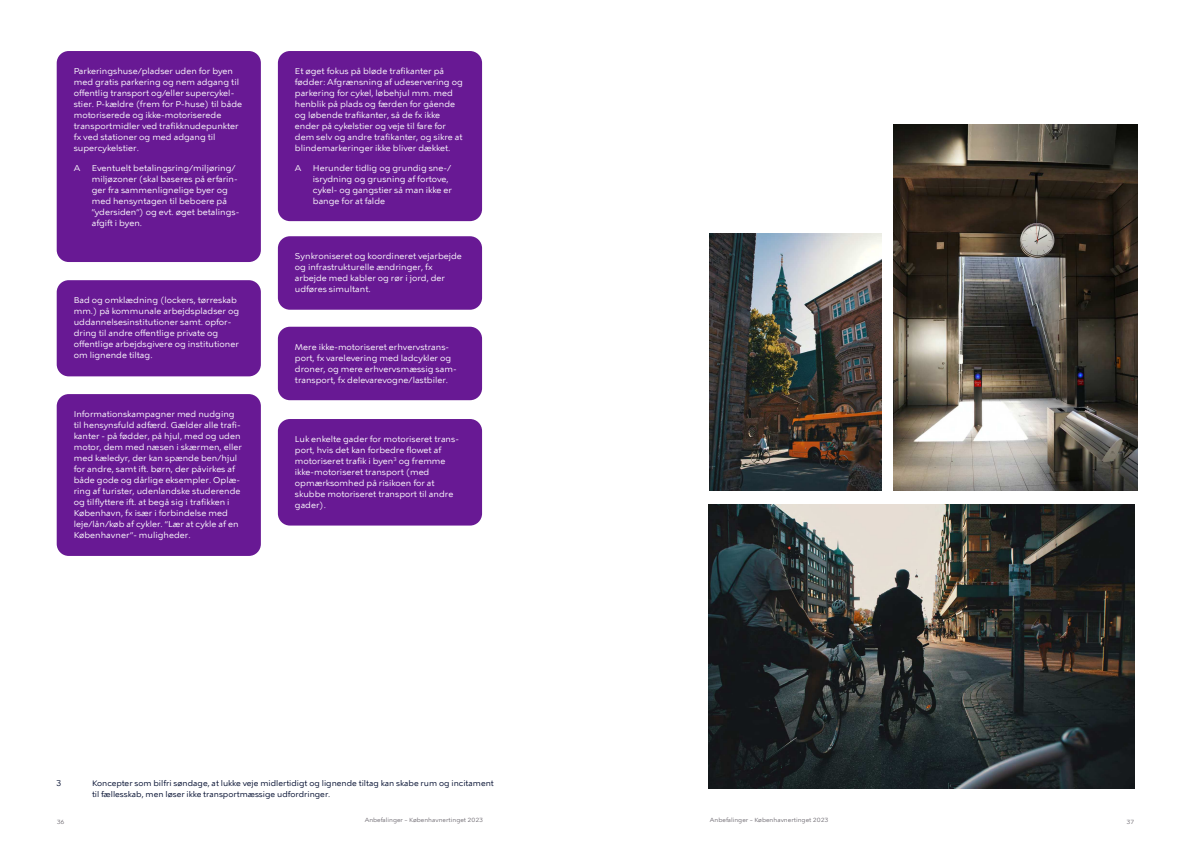
<style>
.page{position:relative;width:1191px;height:842px;background:#fff}
.page>*{position:absolute;margin:0;border:0;box-sizing:border-box;transform-origin:0 0}
.t1{font:8.5px/11px "KBH Tekst";color:#fff}
.t2{font:8px/11px "KBH Tekst";color:#000c2e}
.t3{font:6px "KBH Tekst";color:#726e75}
</style>
<div class="page">
<div style="left:57px;top:51px;width:204px;height:211px;background:#681994;border-radius:12px"></div>
<div style="left:57px;top:280px;width:204px;height:96px;background:#681994;border-radius:12px"></div>
<div style="left:57px;top:394px;width:204px;height:162px;background:#681994;border-radius:12px"></div>
<div style="left:278px;top:51px;width:204px;height:170px;background:#681994;border-radius:12px"></div>
<div style="left:278px;top:236px;width:204px;height:74px;background:#681994;border-radius:12px"></div>
<div style="left:278px;top:327px;width:204px;height:73px;background:#681994;border-radius:12px"></div>
<div style="left:278px;top:419px;width:204px;height:107px;background:#681994;border-radius:12px"></div>
<img style="left:894px;top:125px;width:243px;height:366px">
<img style="left:710px;top:233px;width:172px;height:258px">
<img style="left:709px;top:504px;width:426px;height:284px">
<p class="t1" style="left:74px;top:65px;width:170px">Parkeringshuse/pladser uden for byen med gratis parkering og nem adgang til offentlig transport og/eller supercykel&shy;stier. P-kældre (frem for P-huse) til både motoriserede og ikke-motoriserede transportmidler ved trafikknudepunkter fx ved stationer og med adgang til supercykelstier.</p>
<p class="t1" style="left:74px;top:162px;width:8px">A</p>
<p class="t1" style="left:92px;top:162px;width:149px">Eventuelt betalingsring/miljøring/ miljøzoner (skal baseres på erfarin&shy;ger fra sammenlignelige byer og med hensyntagen til beboere på ”ydersiden”) og evt. øget betalings&shy;afgift i byen.</p>
<p class="t1" style="left:74px;top:295px;width:167px">Bad og omklædning (lockers, tørreskab mm.) på kommunale arbejdspladser og uddannelsesinstitutioner samt. opfor&shy;dring til andre offentlige private og offentlige arbejdsgivere og institutioner om lignende tiltag.</p>
<p class="t1" style="left:74px;top:409px;width:170px">Informationskampagner med nudging til hensynsfuld adfærd. Gælder alle trafi&shy;kanter - på fødder, på hjul, med og uden motor, dem med næsen i skærmen, eller med kæledyr, der kan spænde ben/hjul for andre, samt ift. børn, der påvirkes af både gode og dårlige eksempler. Oplæ&shy;ring af turister, udenlandske studerende og tilflyttere ift. at begå sig i trafikken i København, fx især i forbindelse med leje/lån/køb af cykler. “Lær at cykle af en Københavner”- muligheder.</p>
<p class="t1" style="left:295px;top:65px;width:169px">Et øget fokus på bløde trafikanter på fødder: Afgrænsning af udeservering og parkering for cykel, løbehjul mm. med henblik på plads og færden for gående og løbende trafikanter, så de fx ikke ender på cykelstier og veje til fare for dem selv og andre trafikanter, og sikre at blindemarkeringer ikke bliver dækket.</p>
<p class="t1" style="left:295px;top:162px;width:8px">A</p>
<p class="t1" style="left:313px;top:162px;width:141px">Herunder tidlig og grundig sne-/ isrydning og grusning af fortove, cykel- og gangstier så man ikke er bange for at falde</p>
<p class="t1" style="left:295px;top:251px;width:168px">Synkroniseret og koordineret vejarbejde og infrastrukturelle ændringer, fx arbejde med kabler og rør i jord, der udføres simultant.</p>
<p class="t1" style="left:295px;top:342px;width:163px">Mere ikke-motoriseret erhvervstrans&shy;port, fx varelevering med ladcykler og droner, og mere erhvervsmæssig sam&shy;transport, fx delevarevogne/lastbiler.</p>
<p class="t1" style="left:295px;top:434px;width:165px">Luk enkelte gader for motoriseret trans&shy;port, hvis det kan forbedre flowet af motoriseret trafik i byen<sup>3</sup> og fremme ikke-motoriseret transport (med opmærksomhed på risikoen for at skubbe motoriseret transport til andre gader).</p>
<p class="t2" style="left:56px;top:778px;width:7px">3</p>
<p class="t2" style="left:92px;top:778px;width:403px">Koncepter som bilfri søndage, at lukke veje midlertidigt og lignende tiltag kan skabe rum og incitament til fællesskab, men løser ikke transportmæssige udfordringer.</p>
<p class="t3" style="left:365px;top:816px;width:120px">Anbefalinger – Københavnertinget 2023</p>
<p class="t3" style="left:710px;top:816px;width:120px">Anbefalinger – Københavnertinget 2023</p>
<p class="t3" style="left:57px;top:818px;width:9px">36</p>
<p class="t3" style="left:1126px;top:818px;width:9px">37</p>
</div>
